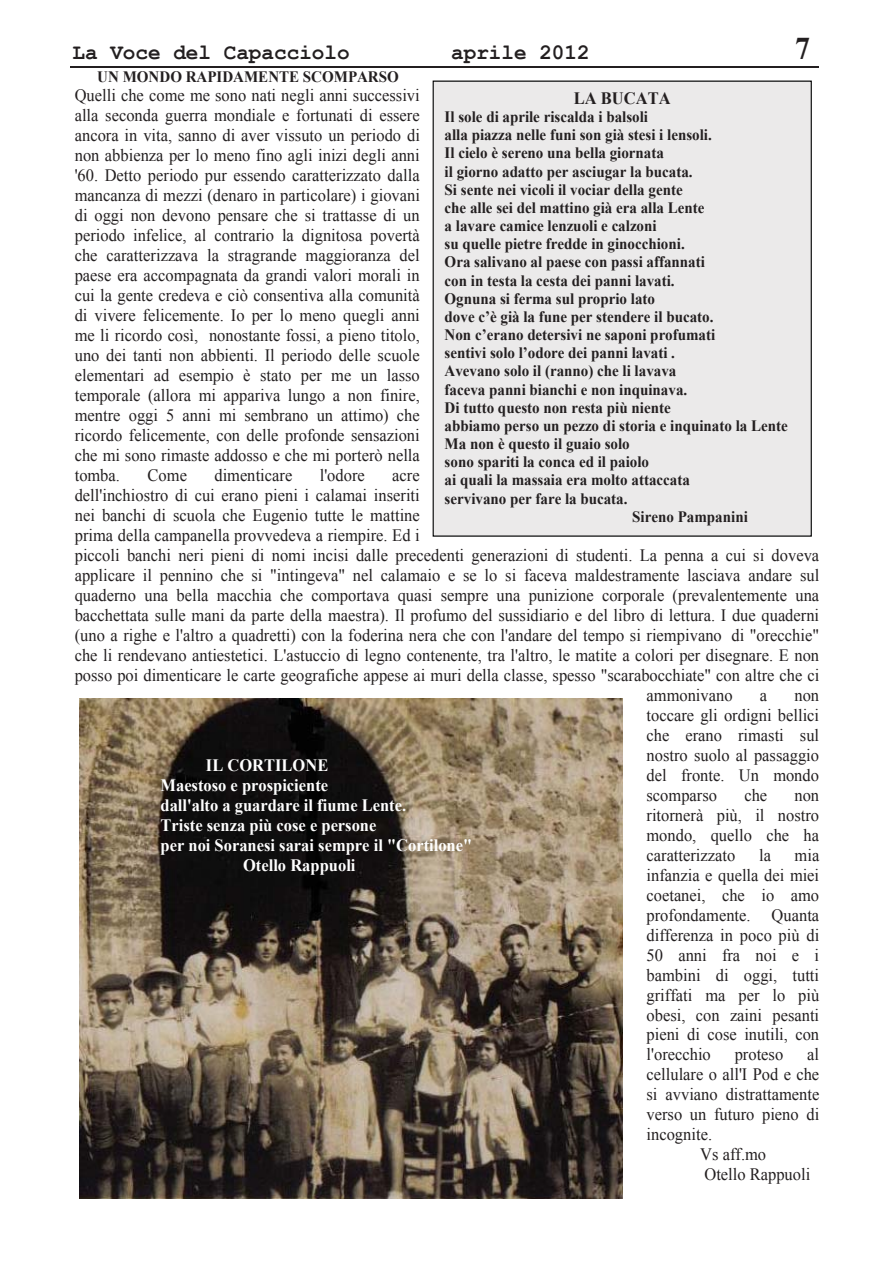
<style>
.page{position:relative;width:893px;height:1263px;background:#fff}
.page>*{position:absolute;margin:0;border:0;box-sizing:border-box;transform-origin:0 0}
.t1{font:700 31.5px "Times New Roman";color:#231f20;scale:.95 1}
.t2{font:700 22.05px "Courier New";color:#231f20;scale:.95 1}
.t3{font:17.4px/20px "Times New Roman";color:#231f20;text-align:justify;scale:.95 1}
.t4{font:700 17.4px "Times New Roman";color:#fff;scale:.95 1}
.t5{font:700 17.4px "Times New Roman";color:#231f20;scale:.95 1}
.t6{font:700 15.9px "Times New Roman";color:#231f20;scale:.95 1}
</style>
<div class="page">
<hr style="left:70px;top:66px;width:749px;height:1px;background:#231f20">
<div style="left:433px;top:81px;width:378px;height:455px;background:#ebeaea"></div>
<img style="left:80px;top:698px;width:542px;height:501px">
<p class="t2" style="left:73px;top:41px;width:293px">La Voce del Capacciolo</p>
<p class="t2" style="left:451px;top:41px;width:147px">aprile 2012</p>
<h1 class="t1" style="left:795px;top:31px;width:17px">7</h1>
<p class="t6" style="left:97px;top:68px;width:319px">UN MONDO RAPIDAMENTE SCOMPARSO</p>
<p class="t3" style="left:75px;top:85px;width:365px">Quelli che come me sono nati negli anni successivi alla seconda guerra mondiale e fortunati di essere ancora in vita, sanno di aver vissuto un periodo di non abbienza per lo meno fino agli inizi degli anni '60. Detto periodo pur essendo caratterizzato dalla mancanza di mezzi (denaro in particolare) i giovani di oggi non devono pensare che si trattasse di un periodo infelice, al contrario la dignitosa povertà che caratterizzava la stragrande maggioranza del paese era accompagnata da grandi valori morali in cui la gente credeva e ciò consentiva alla comunità di vivere felicemente. Io per lo meno quegli anni me li ricordo così, nonostante fossi, a pieno titolo, uno dei tanti non abbienti. Il periodo delle scuole elementari ad esempio è stato per me un lasso temporale (allora mi appariva lungo a non finire, mentre oggi 5 anni mi sembrano un attimo) che ricordo felicemente, con delle profonde sensazioni che mi sono rimaste addosso e che mi porterò nella tomba.</p>
<p class="t5" style="left:574px;top:88px;width:103px">LA BUCATA</p>
<p class="t6" style="left:445px;top:108px;width:216px">Il sole di aprile riscalda i balsoli</p>
<p class="t6" style="left:445px;top:126px;width:283px">alla piazza nelle funi son già stesi i lensoli.</p>
<p class="t6" style="left:445px;top:144px;width:232px">Il cielo è sereno una bella giornata</p>
<p class="t6" style="left:445px;top:162px;width:263px">il giorno adatto per asciugar la bucata.</p>
<p class="t6" style="left:445px;top:181px;width:252px">Si sente nei vicoli il vociar della gente</p>
<p class="t6" style="left:445px;top:199px;width:275px">che alle sei del mattino già era alla Lente</p>
<p class="t6" style="left:445px;top:217px;width:225px">a lavare camice lenzuoli e calzoni</p>
<p class="t6" style="left:445px;top:235px;width:254px">su quelle pietre fredde in ginocchioni.</p>
<p class="t6" style="left:445px;top:253px;width:275px">Ora salivano al paese con passi affannati</p>
<p class="t6" style="left:445px;top:271px;width:244px">con in testa la cesta dei panni lavati.</p>
<p class="t6" style="left:445px;top:290px;width:223px">Ognuna si ferma sul proprio lato</p>
<p class="t6" style="left:445px;top:308px;width:284px">dove c’è già la fune per stendere il bucato.</p>
<p class="t6" style="left:445px;top:326px;width:286px">Non c’erano detersivi ne saponi profumati</p>
<p class="t6" style="left:445px;top:344px;width:244px">sentivi solo l’odore dei panni lavati .</p>
<p class="t6" style="left:445px;top:362px;width:245px">Avevano solo il (ranno) che li lavava</p>
<p class="t6" style="left:445px;top:380px;width:257px">faceva panni bianchi e non inquinava.</p>
<p class="t6" style="left:445px;top:399px;width:239px">Di tutto questo non resta più niente</p>
<p class="t6" style="left:445px;top:417px;width:363px">abbiamo perso un pezzo di storia e inquinato la Lente</p>
<p class="t6" style="left:445px;top:435px;width:196px">Ma non è questo il guaio solo</p>
<p class="t6" style="left:445px;top:453px;width:217px">sono spariti la conca ed il paiolo</p>
<p class="t6" style="left:445px;top:471px;width:260px">ai quali la massaia era molto attaccata</p>
<p class="t6" style="left:445px;top:489px;width:194px">servivano per fare la bucata.</p>
<p class="t6" style="left:632px;top:508px;width:123px">Sireno Pampanini</p>
<p class="t3" style="left:147px;top:465px;width:43px">Come</p>
<p class="t3" style="left:214px;top:465px;width:83px">dimenticare</p>
<p class="t3" style="left:320px;top:465px;width:49px">l'odore</p>
<p class="t3" style="left:392px;top:465px;width:30px">acre</p>
<p class="t3" style="left:75px;top:485px;width:365px">dell'inchiostro di cui erano pieni i calamai inseriti</p>
<p class="t3" style="left:75px;top:505px;width:365px">nei banchi di scuola che Eugenio tutte le mattine</p>
<p class="t3" style="left:75px;top:525px;width:365px">prima della campanella provvedeva a riempire. Ed i</p>
<p class="t3" style="left:75px;top:545px;width:785px">piccoli banchi neri pieni di nomi incisi dalle precedenti generazioni di studenti. La penna a cui si doveva</p>
<p class="t3" style="left:75px;top:565px;width:785px">applicare il pennino che si "intingeva" nel calamaio e se lo si faceva maldestramente lasciava andare sul</p>
<p class="t3" style="left:75px;top:585px;width:785px">quaderno una bella macchia che comportava quasi sempre una punizione corporale (prevalentemente una</p>
<p class="t3" style="left:75px;top:605px;width:785px">bacchettata sulle mani da parte della maestra). Il profumo del sussidiario e del libro di lettura. I due quaderni</p>
<p class="t3" style="left:75px;top:625px;width:785px">(uno a righe e l'altro a quadretti) con la foderina nera che con l'andare del tempo si riempivano di "orecchie"</p>
<p class="t3" style="left:75px;top:645px;width:785px">che li rendevano antiestetici. L'astuccio di legno contenente, tra l'altro, le matite a colori per disegnare. E non</p>
<p class="t3" style="left:75px;top:665px;width:785px">posso poi dimenticare le carte geografiche appese ai muri della classe, spesso "scarabocchiate" con altre che ci</p>
<p class="t3" style="left:646px;top:685px;width:92px">ammonivano</p>
<p class="t3" style="left:760px;top:685px;width:9px">a</p>
<p class="t3" style="left:646px;top:685px;width:183px;text-indent:148px">non toccare gli ordigni bellici che erano rimasti sul nostro suolo al passaggio del fronte. Un mondo scomparso</p>
<p class="t4" style="left:206px;top:756px;width:130px">IL CORTILONE</p>
<p class="t4" style="left:161px;top:776px;width:178px">Maestoso e prospiciente</p>
<p class="t4" style="left:161px;top:796px;width:260px">dall'alto a guardare il fiume Lente.</p>
<p class="t4" style="left:161px;top:816px;width:229px">Triste senza più cose e persone</p>
<p class="t4" style="left:161px;top:836px;width:330px">per noi Soranesi sarai sempre il "Cortilone"</p>
<p class="t4" style="left:243px;top:856px;width:120px">Otello Rappuoli</p>
<p class="t3" style="left:744px;top:785px;width:26px">che</p>
<p class="t3" style="left:646px;top:785px;width:183px;text-indent:148px">non ritornerà più, il nostro mondo, quello che ha caratterizzato</p>
<p class="t3" style="left:646px;top:845px;width:183px;text-indent:148px">mia infanzia e quella dei miei coetanei, che io amo profondamente. Quanta differenza in poco più di 50 anni fra noi e i bambini di oggi, tutti griffati ma per lo più obesi, con zaini pesanti pieni di cose inutili, con l'orecchio</p>
<p class="t3" style="left:759px;top:845px;width:14px">la</p>
<p class="t3" style="left:735px;top:1045px;width:53px">proteso</p>
<p class="t3" style="left:807px;top:1045px;width:14px">al</p>
<p class="t3" style="left:646px;top:1065px;width:183px">cellulare o all'I Pod e che</p>
<p class="t3" style="left:646px;top:1085px;width:183px">si avviano distrattamente</p>
<p class="t3" style="left:646px;top:1105px;width:183px">verso un futuro pieno di</p>
<p class="t3" style="left:646px;top:1125px;width:71px">incognite.</p>
<p class="t3" style="left:700px;top:1144px;width:71px">Vs aff.mo</p>
<p class="t3" style="left:704px;top:1164px;width:113px">Otello Rappuoli</p>
</div>
